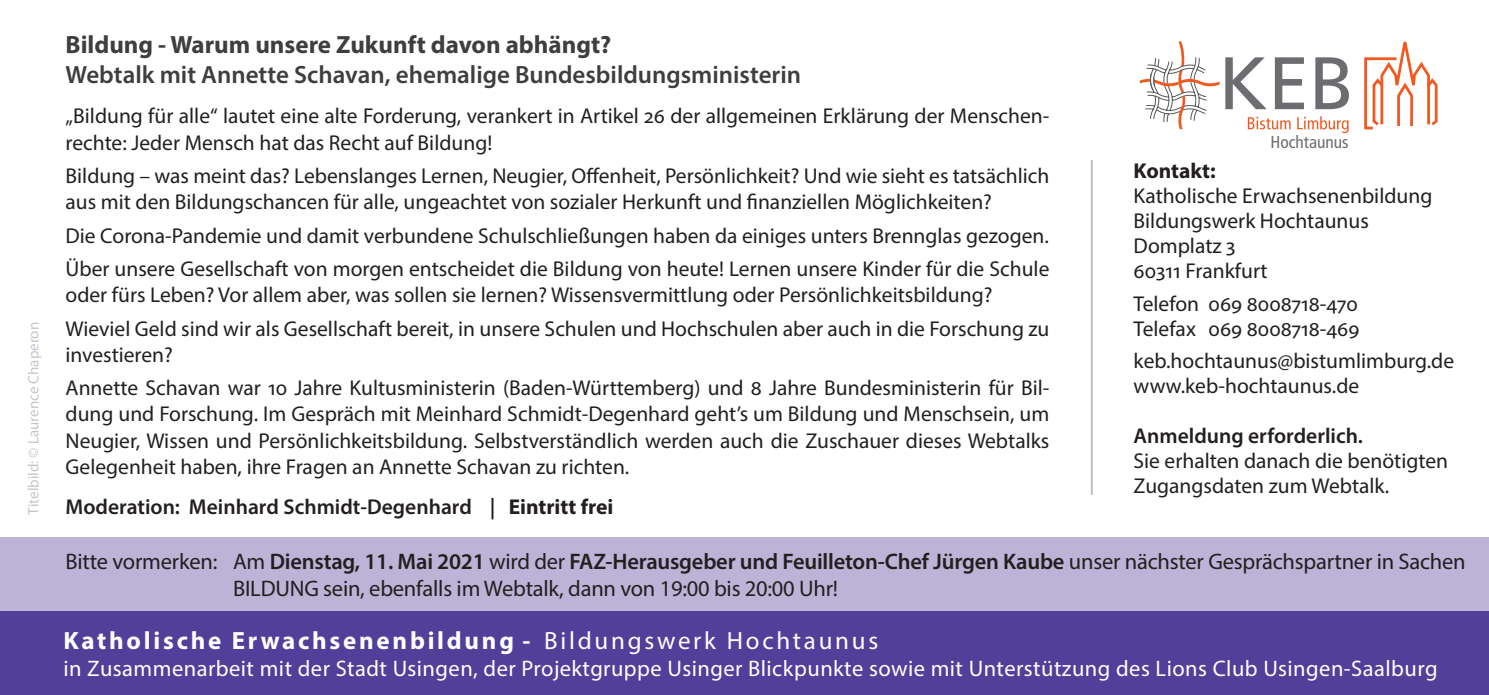
<style>
.page{position:relative;width:1489px;height:695px;background:#fff}
.page>*{position:absolute;margin:0;border:0;box-sizing:border-box;transform-origin:0 0}
.t1{font:600 25px "Myriad Pro";color:#3e3e3f}
.t2{font:700 25px "Myriad Pro";letter-spacing:.11em;color:#fff}
.t3{font:700 25px "Myriad Pro";color:#3e3e3f}
.t4{font:22.5px/27px "Myriad Pro";letter-spacing:-.01em;color:#231f20}
.t5{font:22.5px "Myriad Pro";letter-spacing:.02em;color:#fff}
.t6{font:21.5px/25px "Myriad Pro";color:#231f20}
.t7{font:600 21.5px "Myriad Pro";color:#231f20}
.t8{font:700 21.5px "Myriad Pro";color:#231f20}
.t9{font:condensed 17.25px "Frutiger";color:#6c6d70}
.t10{font:15px "Myriad Pro";color:#c2c7ce}
.s1{font-weight:700}
.s2{font-weight:600}
.s3{font-weight:400}
</style>
<div class="page">
<div style="left:0;top:537px;width:1488px;height:98px;background:#bcb3d7"></div>
<div style="left:0;top:611px;width:1488px;height:83px;background:#513f99"></div>
<hr style="left:1090px;top:160px;width:2px;height:335px;background:#bcbdc0">
<svg style="left:1364px;top:42px;width:73px;height:87px"></svg>
<svg style="left:1225px;top:57px;width:41px;height:52px"></svg>
<svg style="left:1274px;top:57px;width:29px;height:52px"></svg>
<svg style="left:1315px;top:57px;width:33px;height:52px"></svg>
<svg style="left:1247px;top:117px;width:43px;height:12px"></svg>
<svg style="left:1297px;top:116px;width:51px;height:17px"></svg>
<svg style="left:1139px;top:41px;width:80px;height:88px"></svg>
<p class="t10" style="left:24px;top:514px;width:194px;rotate:-90deg">Titelbild: © Laurence Chaperon</p>
<p class="t3" style="left:66px;top:28px;width:547px">Bildung - Warum unsere Zukunft davon abhängt?</p>
<p class="t1" style="left:66px;top:58px;width:737px">Webtalk mit Annette Schavan, ehemalige Bundesbildungsministerin</p>
<p class="t6" style="left:66px;top:102px;width:985px;line-height:26.2px">„Bildung für alle“ lautet eine alte Forderung, verankert in Artikel 26 der allgemeinen Erklärung der Menschen&shy;rechte: Jeder Mensch hat das Recht auf Bildung!</p>
<p class="t6" style="left:66px;top:162px;width:985px;line-height:26.2px">Bildung – was meint das? Lebenslanges Lernen, Neugier, Offenheit, Persönlichkeit? Und wie sieht es tatsächlich aus mit den Bildungschancen für alle, ungeachtet von sozialer Herkunft und finanziellen Möglichkeiten?</p>
<p class="t6" style="left:66px;top:218px;width:985px;line-height:33.2px">Die Corona-Pandemie und damit verbundene Schulschließungen haben da einiges unters Brennglas gezogen.<br>Über unsere Gesellschaft von morgen entscheidet die Bildung von heute! Lernen unsere Kinder für die Schule</p>
<p class="t6" style="left:66px;top:278px;width:985px;line-height:33.2px">oder fürs Leben? Vor allem aber, was sollen sie lernen? Wissensvermittlung oder Persönlichkeitsbildung?<br>Wieviel Geld sind wir als Gesellschaft bereit, in unsere Schulen und Hochschulen aber auch in die Forschung zu</p>
<p class="t6" style="left:66px;top:337px;width:985px;line-height:33.2px">investieren?<br>Annette Schavan war 10 Jahre Kultusministerin (Baden-Württemberg) und 8 Jahre Bundesministerin für Bil-</p>
<p class="t6" style="left:66px;top:400px;width:985px;line-height:26.2px;text-align:justify">dung und Forschung. Im Gespräch mit Meinhard Schmidt-Degenhard geht’s um Bildung und Menschsein, um Neugier, Wissen und Persönlichkeitsbildung. Selbstverständlich werden auch die Zuschauer dieses Webtalks Gelegenheit haben, ihre Fragen an Annette Schavan zu richten.</p>
<p class="t7" style="left:66px;top:493px;width:549px">Moderation: Meinhard Schmidt-Degenhard | <span class="s1">Eintritt frei</span></p>
<p class="t9" style="left:1270px;top:132px;width:79px">Hochtaunus</p>
<p class="t8" style="left:1133px;top:157px;width:84px">Kontakt:</p>
<p class="t6" style="left:1133px;top:183px;width:300px">Katholische Erwachsenenbildung<br>Bildungswerk Hochtaunus<br>Domplatz 3<br>60311 Frankfurt</p>
<p class="t6" style="left:1133px;top:290px;width:227px">Telefon 069 8008718-470<br>Telefax 069 8008718-469</p>
<p class="t6" style="left:1133px;top:347px;width:322px">keb.hochtaunus@bistumlimburg.de www.keb-hochtaunus.de</p>
<p class="t7" style="left:1133px;top:421px;width:231px">Anmeldung erforderlich.</p>
<p class="t6" style="left:1133px;top:447px;width:316px">Sie erhalten danach die benötigten<br>Zugangsdaten zum Webtalk.</p>
<p class="t4" style="left:233px;top:547px;width:1233px;text-indent:-167px">Bitte vormerken: Am <span class="s2">Dienstag, 11. Mai 2021</span> wird der <span class="s2">FAZ-Herausgeber und Feuilleton-Chef Jürgen Kaube</span> unser nächster Gesprächspartner in Sachen<br>BILDUNG sein, ebenfalls im Webtalk, dann von 19:00 bis 20:00 Uhr!</p>
<p class="t2" style="left:63px;top:624px;width:816px">Katholische Erwachsenenbildung - <span class="s3">Bildungswerk Hochtaunus</span></p>
<p class="t5" style="left:63px;top:654px;width:1375px">in Zusammenarbeit mit der Stadt Usingen, der Projektgruppe Usinger Blickpunkte sowie mit Unterstützung des Lions Club Usingen-Saalburg</p>
</div>
